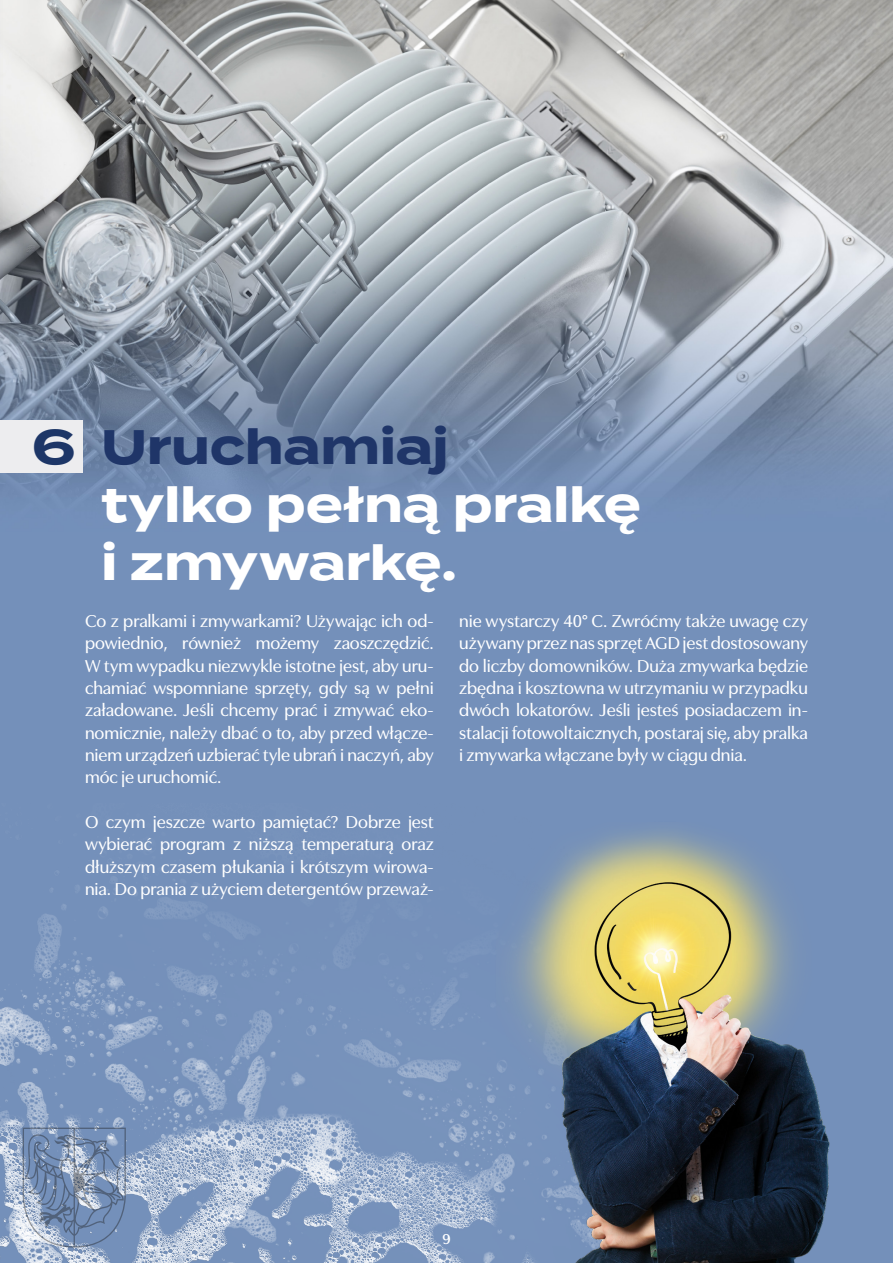
<style>
.page{position:relative;width:893px;height:1263px;background:#7490ba}
.page>*{position:absolute;margin:0;border:0;box-sizing:border-box;transform-origin:0 0}
.t1{font:700 48.3px/58.1px "Termina";letter-spacing:-.005em;color:#fff}
.t2{font:700 48.3px "Termina";color:#1d3667}
.t3{font:500 18px/22.4px "Utile Display";letter-spacing:-.005em;color:#fff;text-align:justify}
.t4{font:600 15px "Utile Display";color:#fff}
.s1{color:#1f3568}
</style>
<div class="page">
<img style="left:0;top:871px;width:472px;height:392px">
<svg style="left:23px;top:1127px;width:103px;height:120px"></svg>
<img style="left:0;top:0;width:893px;height:494px">
<div style="left:0;top:420px;width:83px;height:53px;background:#ededef"></div>
<img style="left:472px;top:833px;width:358px;height:430px">
<p class="t2" style="left:32px;top:411px;width:45px">6</p>
<p class="t1" style="left:101px;top:418px;width:542px"><span class="s1">Uruchamiaj<br></span>tylko pełną pralkę i zmywarkę.</p>
<p class="t3" style="left:85px;top:608px;width:350px">Co z pralkami i zmywarkami? Używając ich od&shy;powiednio, również możemy zaoszczędzić.<br>W tym wypadku niezwykle istotne jest, aby uru&shy;chamiać wspomniane sprzęty, gdy są w pełni załadowane. Jeśli chcemy prać i zmywać eko&shy;nomicznie, należy dbać o to, aby przed włącze&shy;niem urządzeń uzbierać tyle ubrań i naczyń, aby móc je uruchomić.</p>
<p class="t3" style="left:85px;top:809px;width:350px">O czym jeszcze warto pamiętać? Dobrze jest wybierać program z niższą temperaturą oraz dłuższym czasem płukania i krótszym wirowa&shy;nia. Do prania z użyciem detergentów przeważ-</p>
<p class="t3" style="left:459px;top:608px;width:350px">nie wystarczy 40° C. Zwróćmy także uwagę czy używany przez nas sprzęt AGD jest dostosowany do liczby domowników. Duża zmywarka będzie zbędna i kosztowna w utrzymaniu w przypadku dwóch lokatorów. Jeśli jesteś posiadaczem in&shy;stalacji fotowoltaicznych, postaraj się, aby pralka i zmywarka włączane były w ciągu dnia.</p>
<p class="t4" style="left:442px;top:1227px;width:10px">9</p>
</div>
